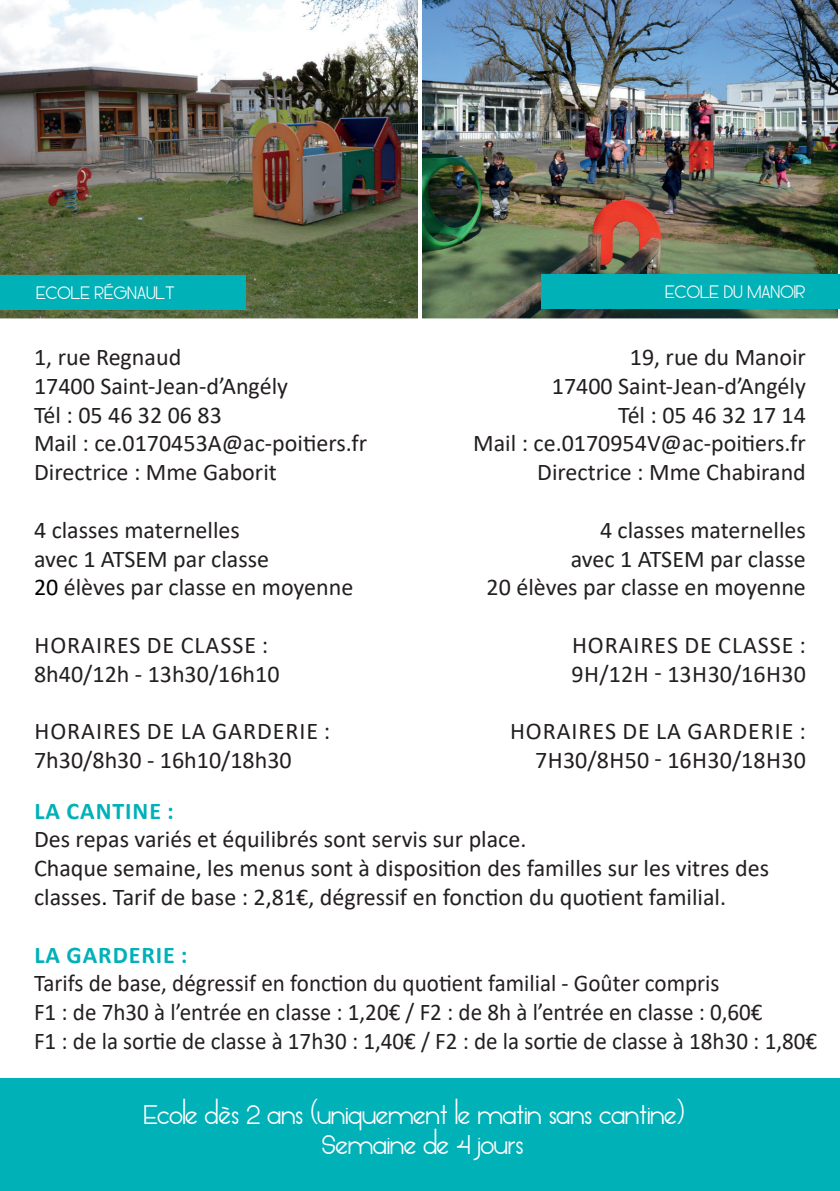
<style>
.page{position:relative;width:840px;height:1191px;background:#fff}
.page>*{position:absolute;margin:0;border:0;box-sizing:border-box;transform-origin:0 0}
.t1{font:500 36px/30px "Glasket";color:#fff;text-align:center}
.t2{font:24px/28.8px "Calibri";color:#231f20}
.t3{font:24px/28.8px "Calibri";color:#231f20;scale:.96 1}
.t4{font:24px/28.8px "Calibri";letter-spacing:.035em;color:#231f20}
.t5{font:500 24px "Glasket";color:#fff}
.t6{font:700 24px "Calibri";letter-spacing:.04em;color:#00b1b8}
.s1{color:#000}
</style>
<div class="page">
<div style="left:0;top:1078px;width:839px;height:113px;background:#00b1b8"></div>
<img style="left:0;top:0;width:418px;height:319px">
<img style="left:422px;top:0;width:416px;height:319px">
<div style="left:0;top:275px;width:246px;height:34px;background:#00b1b8"></div>
<div style="left:541px;top:274px;width:298px;height:35px;background:#00b1b8"></div>
<p class="t5" style="left:37px;top:283px;width:140px">ECOLE RÉGNAULT</p>
<p class="t5" style="left:665px;top:281px;width:141px">ECOLE DU MANOIR</p>
<p class="t2" style="left:34px;top:342px;width:334px">1, rue Regnaud<br>17400 Saint-Jean-d’Angély<br>Tél : 05 46 32 06 83<br>Mail : ce.0170453A@ac-poitiers.fr<br>Directrice : Mme Gaborit</p>
<p class="t2" style="left:34px;top:515px;width:320px">4 classes maternelles<br>avec 1 ATSEM par classe<br><span class="s1">20</span> élèves par classe en moyenne</p>
<p class="t2" style="left:34px;top:630px;width:247px">HORAIRES DE CLASSE :<br>8h40/12h - 13h30/16h10</p>
<p class="t4" style="left:34px;top:716px;width:298px">HORAIRES DE LA GARDERIE :<br>7h30/8h30 - 16h10/18h30</p>
<p class="t2" style="left:473px;top:342px;width:334px;text-align:right">19, rue du Manoir<br>17400 Saint-Jean-d’Angély<br>Tél : 05 46 32 17 14<br>Mail : ce.0170954V@ac-poitiers.fr<br>Directrice : Mme Chabirand</p>
<p class="t2" style="left:486px;top:515px;width:320px;text-align:right">4 classes maternelles<br>avec 1 ATSEM par classe<br>20 élèves par classe en moyenne</p>
<p class="t4" style="left:571px;top:630px;width:236px">HORAIRES DE CLASSE :<br>9H/12H - 13H30/16H30</p>
<p class="t4" style="left:509px;top:716px;width:297px;text-align:right">HORAIRES DE LA GARDERIE :<br>7H30/8H50 - 16H30/18H30</p>
<p class="t6" style="left:34px;top:793px;width:140px">LA CANTINE :</p>
<p class="t2" style="left:34px;top:824px;width:736px">Des repas variés et équilibrés sont servis sur place.<br>Chaque semaine, les menus sont à disposition des familles sur les vitres des classes<span class="s1">.</span> Tarif de base : 2,81€, dégressif en fonction du quotient familial.</p>
<p class="t6" style="left:34px;top:937px;width:154px">LA GARDERIE :</p>
<p class="t3" style="left:34px;top:968px;width:816px">Tarifs de base, dégressif en fonction du quotient familial - Goûter compris<br>F1 : de 7h30 à l’entrée en classe : 1,20€ / F2 : de 8h à l’entrée en classe : 0,60€<br>F1 : de la sortie de classe à 17h30 : 1,40€ / F2 : de la sortie de classe à 18h30 : 1,80€</p>
<h1 class="t1" style="left:144px;top:1099px;width:552px">Ecole dès 2 ans (uniquement le matin sans cantine)<br>Semaine de 4 jours</h1>
</div>
